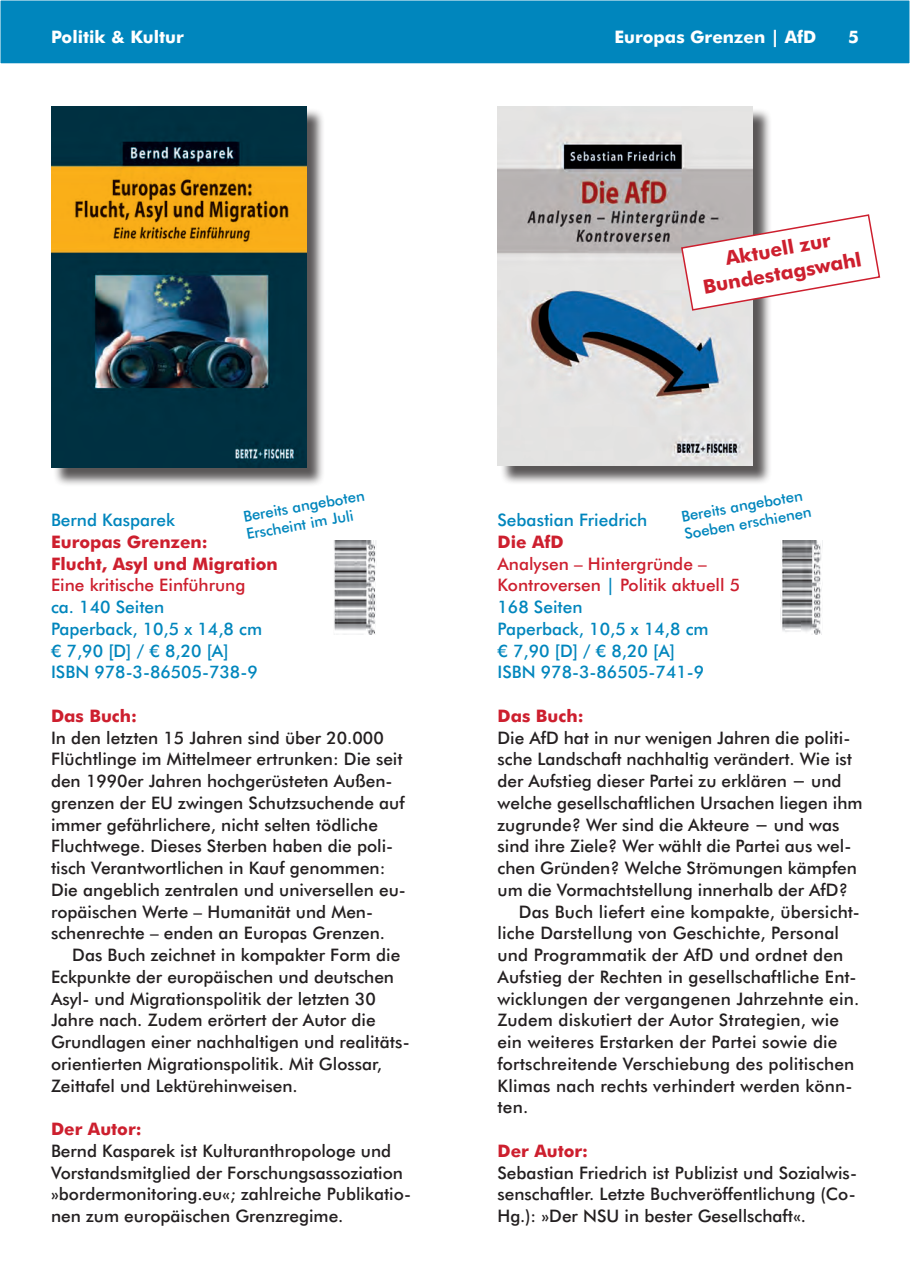
<style>
.page{position:relative;width:910px;height:1280px;background:#fff}
.page>*{position:absolute;margin:0;border:0;box-sizing:border-box;transform-origin:0 0}
.t1{font:700 19.5px/24px "Futura BT";color:#cd1f2e;text-align:center}
.t2{font:500 17.25px/21.8px "Futura BT";color:#231f20}
.t3{font:500 17.25px/21.8px "Futura BT";color:#0086bd}
.t4{font:700 17.25px/21.8px "Futura BT";color:#cd1f2e}
.t5{font:700 17.25px "Futura BT";color:#fff}
.t6{font:500 17.25px "Futura BT";color:#cd1f2e}
.t7{font:500 15px/18px "Futura BT";color:#0086bd}
.s1{color:#cd1f2e}
</style>
<div class="page">
<div style="left:0;top:0;width:910px;height:64px;background:#0086bd"></div>
<div style="left:499px;top:108px;width:278px;height:384px;background:#231f20;opacity:.75"></div>
<img style="left:497px;top:106px;width:256px;height:360px">
<div style="left:53px;top:108px;width:278px;height:384px;background:#231f20;opacity:.75"></div>
<img style="left:51px;top:106px;width:255px;height:362px">
<svg style="left:680px;top:213px;width:201px;height:99px"></svg>
<img style="left:780px;top:540px;width:43px;height:94px">
<img style="left:334px;top:540px;width:42px;height:94px">
<p class="t5" style="left:51px;top:26px;width:134px">Politik &amp; Kultur</p>
<p class="t5" style="left:614px;top:26px;width:203px">Europas Grenzen | AfD</p>
<p class="t5" style="left:848px;top:26px;width:12px">5</p>
<p class="t7" style="left:242px;top:507px;width:124px;rotate:-10deg">Bereits angeboten<br>Erscheint im Juli</p>
<p class="t3" style="left:51px;top:509px;width:125px">Bernd Kasparek</p>
<p class="t4" style="left:51px;top:531px;width:228px">Europas Grenzen:<br>Flucht, Asyl und Migration</p>
<p class="t6" style="left:51px;top:575px;width:196px">Eine kritische Einführung</p>
<p class="t3" style="left:51px;top:596px;width:213px">ca. 140 Seiten<br>Paperback, 10,5 x 14,8 cm ¤ 7,90 [D] / ¤ 8,20 [A]<br>ISBN 978-3-86505-738-9</p>
<p class="t4" style="left:51px;top:705px;width:88px">Das Buch:</p>
<p class="t2" style="left:51px;top:726px;width:356px">In den letzten 15 Jahren sind über 20.000<br>Flüchtlinge im Mittelmeer ertrunken: Die seit den 1990er Jahren hochgerüsteten Außen&shy;grenzen der EU zwingen Schutzsuchende auf immer gefährlichere, nicht selten tödliche Fluchtwege. Dieses Sterben haben die poli&shy;tisch Verantwortlichen in Kauf genommen:<br>Die angeblich zentralen und universellen eu&shy;ropäischen Werte – Humanität und Men&shy;schenrechte – enden an Europas Grenzen.</p>
<p class="t2" style="left:51px;top:944px;width:360px;text-indent:21px">Das Buch zeichnet in kompakter Form die Eckpunkte der europäischen und deutschen Asyl- und Migrationspolitik der letzten 30<br>Jahre nach. Zudem erörtert der Autor die Grundlagen einer nachhaltigen und realitäts&shy;orientierten Migrationspolitik. Mit Glossar, Zeittafel und Lektürehinweisen.</p>
<p class="t4" style="left:51px;top:1118px;width:92px">Der Autor:</p>
<p class="t2" style="left:51px;top:1140px;width:362px">Bernd Kasparek ist Kulturanthropologe und Vorstandsmitglied der Forschungsassoziation »bordermonitoring.eu«; zahlreiche Publikatio&shy;nen zum europäischen Grenzregime.</p>
<p class="t1" style="left:697px;top:251px;width:162px;rotate:-10deg">Aktuell zur<br>Bundestagswahl</p>
<p class="t7" style="left:680px;top:507px;width:130px;rotate:-10deg">Bereits angeboten<br>Soeben erschienen</p>
<p class="t3" style="left:497px;top:509px;width:151px">Sebastian Friedrich</p>
<p class="t4" style="left:497px;top:531px;width:68px">Die AfD</p>
<p class="t3" style="left:497px;top:552px;width:244px"><span class="s1">Analysen – Hintergründe –<br>Kontroversen</span> | <span class="s1">Politik aktuell 5<br></span>168 Seiten<br>Paperback, 10,5 x 14,8 cm<br>¤ 7,90 [D] / ¤ 8,20 [A]<br>ISBN 978-3-86505-741-9</p>
<p class="t4" style="left:497px;top:705px;width:88px">Das Buch:</p>
<p class="t2" style="left:497px;top:726px;width:354px">Die AfD hat in nur wenigen Jahren die politi-</p>
<p class="t2" style="left:497px;top:748px;width:356px">sche Landschaft nachhaltig verändert. Wie ist</p>
<p class="t2" style="left:497px;top:770px;width:345px">der Aufstieg dieser Partei zu erklären − und</p>
<p class="t2" style="left:497px;top:792px;width:367px">welche gesellschaftlichen Ursachen liegen ihm</p>
<p class="t2" style="left:497px;top:813px;width:343px">zugrunde? Wer sind die Akteure − und was</p>
<p class="t2" style="left:497px;top:835px;width:355px">sind ihre Ziele? Wer wählt die Partei aus wel-</p>
<p class="t2" style="left:497px;top:857px;width:361px">chen Gründen? Welche Strömungen kämpfen</p>
<p class="t2" style="left:497px;top:879px;width:352px">um die Vormachtstellung innerhalb der AfD?</p>
<p class="t2" style="left:519px;top:900px;width:343px">Das Buch liefert eine kompakte, übersicht-</p>
<p class="t2" style="left:497px;top:922px;width:343px">liche Darstellung von Geschichte, Personal</p>
<p class="t2" style="left:497px;top:944px;width:347px">und Programmatik der AfD und ordnet den</p>
<p class="t2" style="left:497px;top:966px;width:361px">Aufstieg der Rechten in gesellschaftliche Ent-</p>
<p class="t2" style="left:497px;top:987px;width:363px">wicklungen der vergangenen Jahrzehnte ein.</p>
<p class="t2" style="left:497px;top:1009px;width:343px">Zudem diskutiert der Autor Strategien, wie</p>
<p class="t2" style="left:497px;top:1031px;width:341px">ein weiteres Erstarken der Partei sowie die</p>
<p class="t2" style="left:497px;top:1053px;width:358px">fortschreitende Verschiebung des politischen</p>
<p class="t2" style="left:497px;top:1074px;width:357px">Klimas nach rechts verhindert werden könn-</p>
<p class="t2" style="left:497px;top:1096px;width:32px">ten.</p>
<p class="t4" style="left:497px;top:1140px;width:92px">Der Autor:</p>
<p class="t2" style="left:497px;top:1161px;width:361px;text-align:justify">Sebastian Friedrich ist Publizist und Sozialwis&shy;senschaftler. Letzte Buchveröffentlichung (Co-Hg.): »Der NSU in bester Gesellschaft«.</p>
</div>
